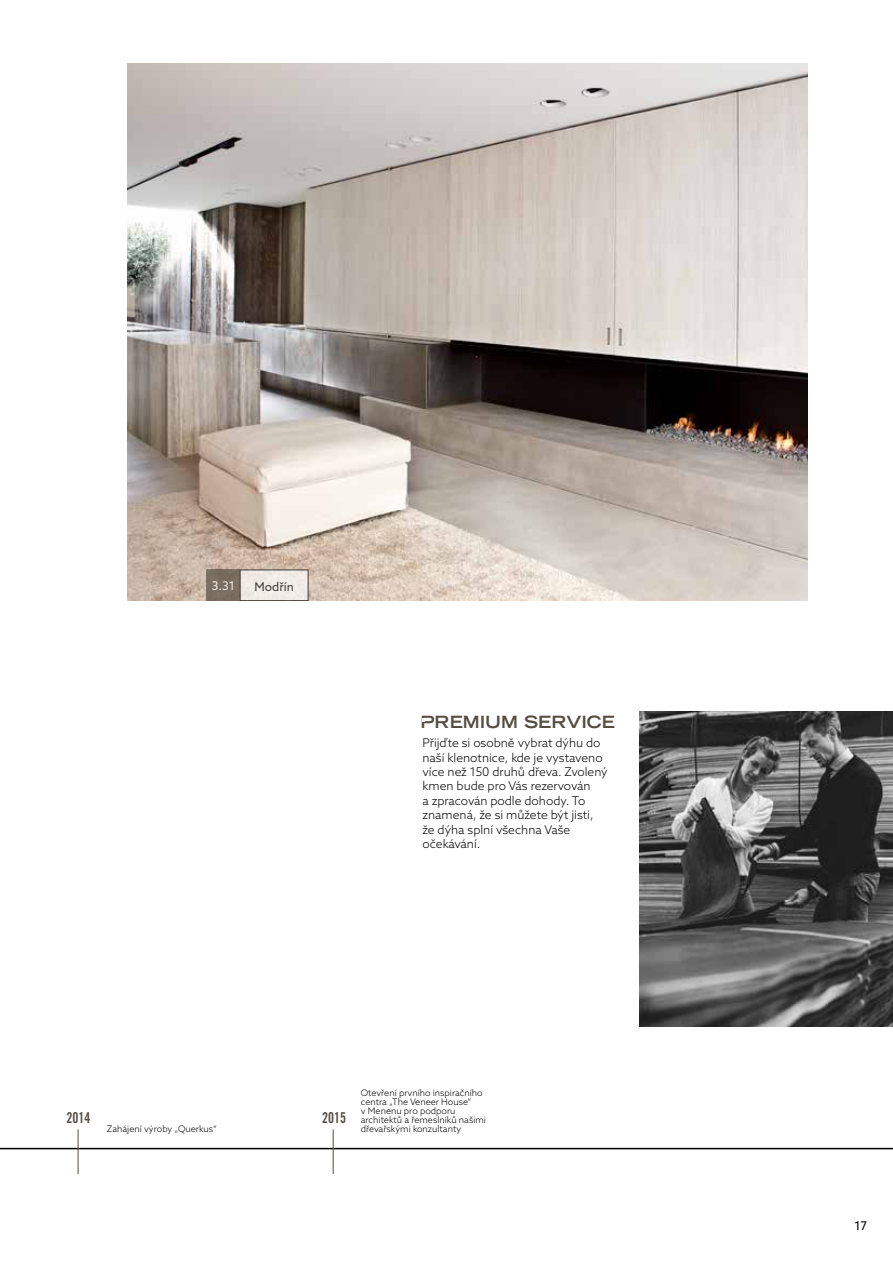
<style>
.page{position:relative;width:893px;height:1263px;background:#fff}
.page>*{position:absolute;margin:0;border:0;box-sizing:border-box;transform-origin:0 0}
.t1{font:700 expanded 16.8px "Trade Gothic LT Std";color:#554d41}
.t2{font:15px "Trade Gothic LT Std Bd Cn 20";color:#554d41;scale:.9 1}
.t3{font:300 12px/14.4px "Azo Sans";color:#000}
.t4{font:12px "Azo Sans";color:#000}
.t5{font:12px "Azo Sans";color:#fff}
.t6{font:300 9px/9px "Azo Sans";color:#000}
</style>
<div class="page">
<hr style="left:0;top:1148px;width:893px;height:1px;background:#000">
<hr style="left:78px;top:1129px;width:1px;height:45px;background:#554d41">
<img style="left:640px;top:711px;width:253px;height:316px">
<img style="left:128px;top:64px;width:680px;height:537px">
<div style="left:207px;top:570px;width:101px;height:31px;background:#f1ebe7"></div>
<div style="left:207px;top:570px;width:33px;height:31px;background:#7a6e61"></div>
<hr style="left:240px;top:570px;width:1px;height:31px;background:#000">
<hr style="left:333px;top:1129px;width:1px;height:45px;background:#554d41">
<p class="t5" style="left:212px;top:578px;width:24px">3.31</p>
<p class="t4" style="left:255px;top:578px;width:41px">Modřín</p>
<h1 class="t1" style="left:421px;top:711px;width:196px">PREMIUM SERVICE</h1>
<p class="t3" style="left:422px;top:736px;width:187px">Přijďte si osobně vybrat dýhu do naší klenotnice, kde je vystaveno více než 150 druhů dřeva. Zvolený kmen bude pro Vás rezervován<br>a zpracován podle dohody. To znamená, že si můžete být jisti, že dýha splní všechna Vaše očekávání.</p>
<p class="t2" style="left:66px;top:1109px;width:28px">2014</p>
<p class="t6" style="left:107px;top:1124px;width:112px">Zahájení výroby „Querkus“</p>
<p class="t2" style="left:322px;top:1109px;width:28px">2015</p>
<p class="t6" style="left:361px;top:1088px;width:127px">Otevření prvního inspiračního centra „The Veneer House“<br>v Menenu pro podporu architektů a řemeslníků našimi dřevařskými konzultanty</p>
<p class="t4" style="left:854px;top:1218px;width:14px">17</p>
</div>
